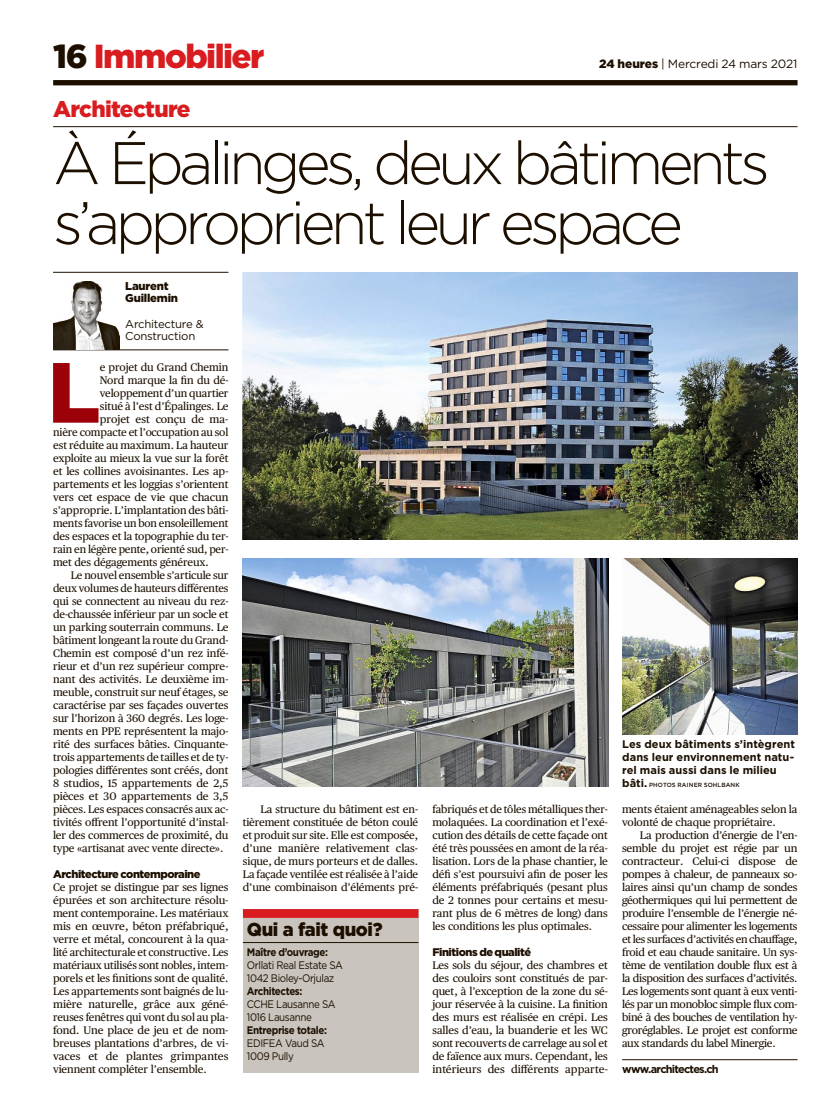
<style>
.page{position:relative;width:833px;height:1117px;background:#fff}
.page>*{position:absolute;margin:0;border:0;box-sizing:border-box;transform-origin:0 0}
.t1{font:85.12px "Gotham Black OV APLDNO";color:#9c0008}
.t2{font:60px/60px "Gotham Light OV APLDNS";letter-spacing:-.08em;color:#1c0f00}
.t3{font:33.25px "Gotham Black OV APLDNO";letter-spacing:-.045em;color:#d91c1f}
.t4{font:22.62px "Gotham Black OV APLDNO";letter-spacing:-.03em;color:#d91c1f}
.t5{font:18.62px "Gotham Black OV APLDNO";letter-spacing:-.02em;color:#1c0f00}
.t6{font:12px "Gotham Book OV APLDNP";letter-spacing:-.015em;color:#1c0f00}
.t7{font:11.38px/12.4px "Gotham Book OV APLDNP";letter-spacing:-.02em;color:#1c0f00}
.t8{font:11.38px/12.4px "Gotham Black OV APLDNO";letter-spacing:-.02em;color:#1c0f00}
.t9{font:11.12px/13px "Gotham Bold OV APLDNR";color:#1c0f00;text-align:justify}
.t10{font:11.12px "Gotham Black OV APLDNO";letter-spacing:-.04em;color:#1c0f00}
.t11{font:11.12px "Gotham Bold OV APLDNR";letter-spacing:-.075em;color:#1c0f00}
.t12{font:10.88px/13px "Publico Text Roman OV APLDNQ";letter-spacing:-.005em;color:#1c0f00;text-align:justify}
.t13{font:10.88px/13px "Gotham Book OV APLDNP";letter-spacing:-.04em;color:#1c0f00;scale:.9 1}
.t14{font:10.88px "Gotham Bold OV APLDNR";letter-spacing:-.04em;color:#1c0f00;scale:.9 1}
.t15{font:6px "Gotham Medium OV APLDNT";letter-spacing:.015em;color:#1c0f00}
.s1{color:#1c0f00}
.s2{font-family:"Gotham Black OV APLDNO"}
.s3{font-family:"Gotham Bold OV APLDNR";font-size:11.12px}
</style>
<div class="page">
<div style="left:53px;top:80px;width:744px;height:5px;background:#1c0f00"></div>
<hr style="left:622px;top:1059px;width:175px;height:1px;background:#1c0f00">
<hr style="left:53px;top:126px;width:744px;height:1px;background:#1c0f00">
<img style="left:243px;top:272px;width:554px;height:267px">
<hr style="left:53px;top:272px;width:175px;height:1px;background:#1c0f00">
<hr style="left:53px;top:349px;width:175px;height:1px;background:#1c0f00">
<img style="left:53px;top:281px;width:67px;height:68px">
<div style="left:243px;top:908px;width:175px;height:164px;background:#c9c4bd"></div>
<div style="left:243px;top:908px;width:175px;height:9px;background:#d91c1f"></div>
<hr style="left:243px;top:942px;width:175px;height:1px;background:#1c0f00">
<img style="left:243px;top:558px;width:365px;height:228px">
<img style="left:622px;top:558px;width:175px;height:176px">
<h3 class="t3" style="left:53px;top:37px;width:213px"><span class="s1">16</span> Immobilier</h3>
<h3 class="t4" style="left:53px;top:95px;width:139px">Architecture</h3>
<p class="t6" style="left:599px;top:56px;width:200px"><span class="s2">24 heures</span> | Mercredi 24 mars 2021</p>
<h2 class="t2" style="left:53px;top:133px;width:718px">À Épalinges, deux bâtiments s’approprient leur espace</h2>
<p class="t8" style="left:125px;top:279px;width:54px">Laurent<br>Guillemin</p>
<p class="t7" style="left:125px;top:318px;width:80px">Architecture &amp;<br>Construction</p>
<h1 class="t1" style="left:48px;top:343px;width:54px">L</h1>
<p class="t12" style="left:100px;top:360px;width:130px">e projet du Grand Chemin</p>
<p class="t12" style="left:100px;top:373px;width:130px">Nord marque la fin du dé-</p>
<p class="t12" style="left:100px;top:386px;width:130px">veloppement d’un quartier</p>
<p class="t12" style="left:100px;top:399px;width:130px">situé à l’est d’Épalinges. Le</p>
<p class="t12" style="left:100px;top:412px;width:130px">projet est conçu de ma-</p>
<p class="t12" style="left:53px;top:425px;width:177px">nière compacte et l’occupation au sol</p>
<p class="t12" style="left:53px;top:438px;width:177px">est réduite au maximum. La hauteur</p>
<p class="t12" style="left:53px;top:451px;width:177px">exploite au mieux la vue sur la forêt</p>
<p class="t12" style="left:53px;top:464px;width:177px">et les collines avoisinantes. Les ap-</p>
<p class="t12" style="left:53px;top:477px;width:177px">partements et les loggias s’orientent</p>
<p class="t12" style="left:53px;top:490px;width:177px">vers cet espace de vie que chacun</p>
<p class="t12" style="left:53px;top:503px;width:177px">s’approprie. L’implantation des bâti-</p>
<p class="t12" style="left:53px;top:516px;width:177px">ments favorise un bon ensoleillement</p>
<p class="t12" style="left:53px;top:529px;width:177px">des espaces et la topographie du ter-</p>
<p class="t12" style="left:53px;top:542px;width:177px">rain en légère pente, orienté sud, per-</p>
<p class="t12" style="left:53px;top:555px;width:157px">met des dégagements généreux.</p>
<p class="t12" style="left:71px;top:568px;width:159px">Le nouvel ensemble s’articule sur</p>
<p class="t12" style="left:53px;top:581px;width:177px">deux volumes de hauteurs différentes</p>
<p class="t12" style="left:53px;top:594px;width:177px">qui se connectent au niveau du rez-</p>
<p class="t12" style="left:53px;top:607px;width:177px">de-chaussée inférieur par un socle et</p>
<p class="t12" style="left:53px;top:620px;width:177px">un parking souterrain communs. Le</p>
<p class="t12" style="left:53px;top:633px;width:177px">bâtiment longeant la route du Grand-</p>
<p class="t12" style="left:53px;top:646px;width:177px">Chemin est composé d’un rez infé-</p>
<p class="t12" style="left:53px;top:659px;width:177px">rieur et d’un rez supérieur compre-</p>
<p class="t12" style="left:53px;top:672px;width:177px">nant des activités. Le deuxième im-</p>
<p class="t12" style="left:53px;top:685px;width:177px">meuble, construit sur neuf étages, se</p>
<p class="t12" style="left:53px;top:698px;width:177px">caractérise par ses façades ouvertes</p>
<p class="t12" style="left:53px;top:711px;width:177px">sur l’horizon à 360 degrés. Les loge-</p>
<p class="t12" style="left:53px;top:724px;width:177px">ments en PPE représentent la majo-</p>
<p class="t12" style="left:53px;top:737px;width:177px">rité des surfaces bâties. Cinquante-</p>
<p class="t12" style="left:53px;top:750px;width:177px">trois appartements de tailles et de ty-</p>
<p class="t12" style="left:53px;top:763px;width:177px">pologies différentes sont créés, dont</p>
<p class="t12" style="left:53px;top:776px;width:177px">8 studios, 15 appartements de 2,5</p>
<p class="t12" style="left:53px;top:789px;width:177px">pièces et 30 appartements de 3,5</p>
<p class="t12" style="left:53px;top:802px;width:177px">pièces. Les espaces consacrés aux ac-</p>
<p class="t12" style="left:53px;top:815px;width:177px">tivités offrent l’opportunité d’instal-</p>
<p class="t12" style="left:53px;top:828px;width:177px">ler des commerces de proximité, du</p>
<p class="t12" style="left:53px;top:841px;width:172px">type «artisanat avec vente directe».</p>
<p class="t10" style="left:53px;top:867px;width:149px">Architecture contemporaine</p>
<p class="t12" style="left:53px;top:880px;width:177px">Ce projet se distingue par ses lignes épurées et son architecture résolu&shy;ment contemporaine. Les matériaux mis en œuvre, béton préfabriqué, verre et métal, concourent à la qua&shy;lité architecturale et constructive. Les matériaux utilisés sont nobles, intem&shy;porels et les finitions sont de qualité.<br>Les appartements sont baignés de lu&shy;mière naturelle, grâce aux géné&shy;reuses fenêtres qui vont du sol au pla&shy;fond. Une place de jeu et de nom&shy;breuses plantations d’arbres, de vi&shy;vaces et de plantes grimpantes viennent compléter l’ensemble.</p>
<p class="t12" style="left:243px;top:802px;width:177px;text-indent:18px">La structure du bâtiment est en&shy;tièrement constituée de béton coulé et produit sur site. Elle est composée, d’une manière relativement clas&shy;sique, de murs porteurs et de dalles.<br>La façade ventilée est réalisée à l’aide d’une combinaison d’éléments pré-</p>
<p class="t12" style="left:432px;top:802px;width:177px">fabriqués et de tôles métalliques ther&shy;molaquées. La coordination et l’exé&shy;cution des détails de cette façade ont été très poussées en amont de la réa&shy;lisation. Lors de la phase chantier, le défi s’est poursuivi afin de poser les éléments préfabriqués (pesant plus de 2 tonnes pour certains et mesu&shy;rant plus de 6 mètres de long) dans les conditions les plus optimales.</p>
<p class="t10" style="left:432px;top:945px;width:100px">Finitions de qualité</p>
<p class="t12" style="left:432px;top:958px;width:177px">Les sols du séjour, des chambres et des couloirs sont constitués de par&shy;quet, à l’exception de la zone du sé&shy;jour réservée à la cuisine. La finition des murs est réalisée en crépi. Les salles d’eau, la buanderie et les WC sont recouverts de carrelage au sol et de faïence aux murs. Cependant, les intérieurs des différents apparte-</p>
<h3 class="t5" style="left:247px;top:918px;width:137px">Qui a fait quoi?</h3>
<p class="t14" style="left:247px;top:945px;width:91px">Maître d’ouvrage:</p>
<p class="t13" style="left:247px;top:958px;width:108px">Orllati Real Estate SA<br>1042 Bioley-Orjulaz</p>
<p class="t14" style="left:247px;top:984px;width:63px">Architectes:</p>
<p class="t13" style="left:247px;top:997px;width:100px">CCHE Lausanne SA<br>1016 Lausanne</p>
<p class="t14" style="left:247px;top:1023px;width:90px">Entreprise totale:</p>
<p class="t13" style="left:247px;top:1036px;width:88px">EDIFEA Vaud SA<br>1009 Pully</p>
<p class="t9" style="left:622px;top:737px;width:174px">Les deux bâtiments s’intègrent dans leur environnement natu&shy;rel mais aussi dans le milieu</p>
<p class="t15" style="left:622px;top:780px;width:119px"><span class="s3">bâti.</span> PHOTOS RAINER SOHLBANK</p>
<p class="t12" style="left:622px;top:802px;width:177px">ments étaient aménageables selon la volonté de chaque propriétaire.</p>
<p class="t12" style="left:622px;top:828px;width:177px;text-indent:18px">La production d’énergie de l’en&shy;semble du projet est régie par un contracteur. Celui-ci dispose de pompes à chaleur, de panneaux so&shy;laires ainsi qu’un champ de sondes géothermiques qui lui permettent de produire l’ensemble de l’énergie né&shy;cessaire pour alimenter les logements et les surfaces d’activités en chauffage, froid et eau chaude sanitaire. Un sys&shy;tème de ventilation double flux est à la disposition des surfaces d’activités.<br>Les logements sont quant à eux venti&shy;lés par un monobloc simple flux com&shy;biné à des bouches de ventilation hy&shy;groréglables. Le projet est conforme aux standards du label Minergie.</p>
<p class="t11" style="left:622px;top:1062px;width:98px">www.architectes.ch</p>
</div>
